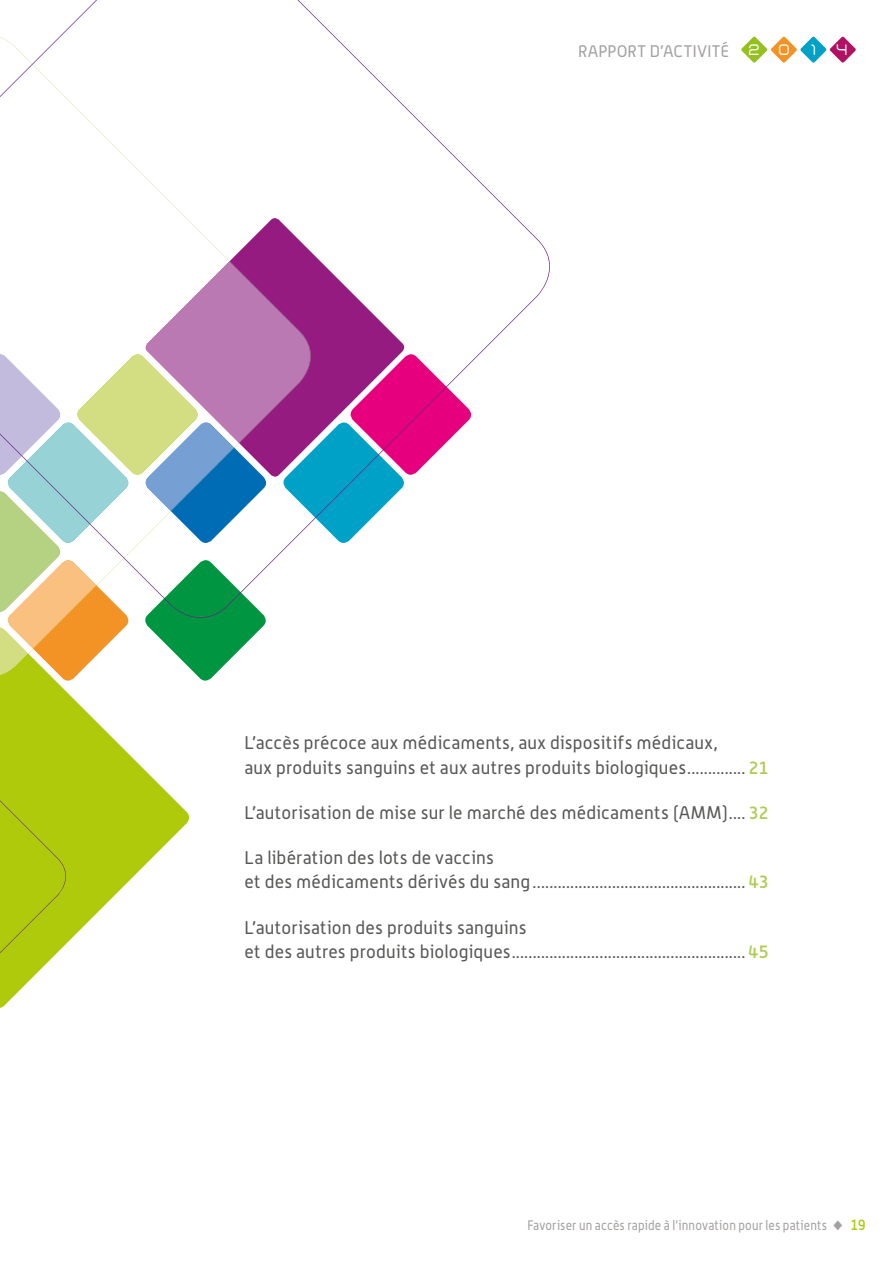
<style>
.page{position:relative;width:893px;height:1263px;background:#fff}
.page>*{position:absolute;margin:0;border:0;box-sizing:border-box;transform-origin:0 0}
.t1{font:18px/24px "Alwyn OT";letter-spacing:.01em;color:#575756}
.t2{font:16.5px "Alwyn OT";letter-spacing:.015em;color:#a3a0a0}
.t3{font:14.1px "Rivaldizakie";color:#fff;scale:.91 1}
.t4{font:13.5px "Alwyn OT";letter-spacing:.015em;color:#a3a09f;scale:.9 1}
.s1{font-weight:500;color:#aecc53}
.s2{font-weight:500;font-size:15px;color:#afca0b}
</style>
<div class="page">
<svg style="left:741px;top:36px;width:115px;height:27px"></svg>
<svg style="left:0;top:0;width:550px;height:360px"></svg>
<svg style="left:0;top:261px;width:474px;height:747px"></svg>
<p class="t2" style="left:578px;top:41px;width:153px">RAPPORT D’ACTIVITÉ</p>
<p class="t3" style="left:749px;top:43px;width:13px">2</p>
<p class="t3" style="left:779px;top:43px;width:13px">O</p>
<p class="t3" style="left:811px;top:43px;width:6px">1</p>
<p class="t3" style="left:836px;top:43px;width:13px">4</p>
<p class="t1" style="left:245px;top:730px;width:526px;line-height:24.8px">L’accès précoce aux médicaments, aux dispositifs médicaux,<br>aux produits sanguins et aux autres produits biologiques .............. <span class="s1">21</span></p>
<p class="t1" style="left:245px;top:800px;width:526px">L’autorisation de mise sur le marché des médicaments (AMM) .... <span class="s1">32</span></p>
<p class="t1" style="left:245px;top:845px;width:526px">La libération des lots de vaccins<br>et des médicaments dérivés du sang ................................................... <span class="s1">43</span></p>
<p class="t1" style="left:245px;top:915px;width:526px">L’autorisation des produits sanguins<br>et des autres produits biologiques ........................................................ <span class="s1">45</span></p>
<p class="t4" style="left:527px;top:1217px;width:378px">Favoriser un accès rapide à l’innovation pour les patients ◆ <span class="s2">19</span></p>
</div>
